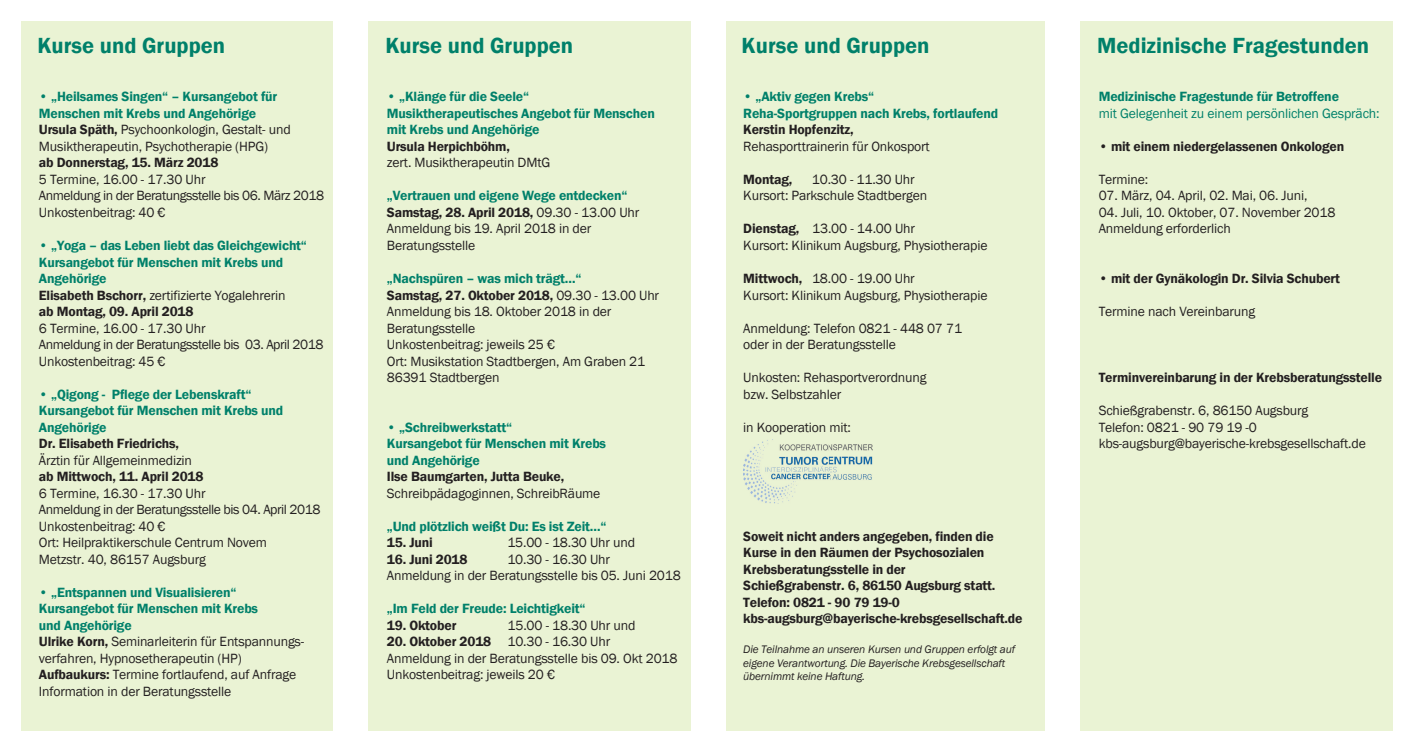
<style>
.page{position:relative;width:1414px;height:752px;background:#fff}
.page>*{position:absolute;margin:0;border:0;box-sizing:border-box;transform-origin:0 0}
.t1{font:600 22.5px "Franklin Gothic";color:#00806a}
.t2{font:13.75px/16.5px "Franklin Gothic";letter-spacing:-.01em;color:#231f20}
.t3{font:600 13.75px/16.5px "Franklin Gothic";letter-spacing:-.01em;color:#00806a}
.t4{font:600 13.75px/16.5px "Franklin Gothic";letter-spacing:-.01em;color:#231f20}
.t5{font:13.75px/16.5px "Franklin Gothic";letter-spacing:-.035em;color:#231f20}
.t6{font:13.75px "Franklin Gothic";letter-spacing:-.01em;color:#00806a}
.t7{font:italic 11.25px/13.5px "Franklin Gothic";letter-spacing:-.01em;color:#231f20}
.s1{font-weight:600;color:#00806a}
.s2{font-weight:600}
.s3{color:#231f20}
.s4{font-weight:400;color:#231f20}
</style>
<div class="page">
<div style="left:1080px;top:21px;width:313px;height:709px;background:#eaf3d4"></div>
<div style="left:21px;top:21px;width:312px;height:709px;background:#eaf3d4"></div>
<div style="left:368px;top:21px;width:322px;height:709px;background:#eaf3d4"></div>
<div style="left:726px;top:21px;width:318px;height:709px;background:#eaf3d4"></div>
<img style="left:743px;top:439px;width:129px;height:64px">
<h1 class="t1" style="left:37px;top:32px;width:189px">Kurse und Gruppen</h1>
<p class="t2" style="left:39px;top:89px;width:253px"><span class="s1">• „Heilsames Singen“ – Kursangebot für Menschen mit Krebs und Angehörige </span><span class="s2">Ursula Späth,</span> Psychoonkologin, Gestalt- und Musiktherapeutin, Psychotherapie (HPG)</p>
<p class="t4" style="left:39px;top:155px;width:181px">ab Donnerstag, 15. März 2018</p>
<p class="t5" style="left:39px;top:171px;width:287px">5 Termine, 16.00 - 17.30 Uhr<br>Anmeldung in der Beratungsstelle bis 06. März 2018<br>Unkostenbeitrag: 40 €</p>
<p class="t3" style="left:39px;top:237px;width:270px">• „Yoga – das Leben liebt das Gleichgewicht“ Kursangebot für Menschen mit Krebs und Angehörige<br><span class="s3">Elisabeth Bschorr,</span> <span class="s4">zertifizierte Yogalehrerin<br></span><span class="s3">ab Montag, 09. April 2018</span></p>
<p class="t5" style="left:39px;top:320px;width:286px">6 Termine, 16.00 - 17.30 Uhr<br>Anmeldung in der Beratungsstelle bis 03. April 2018<br>Unkostenbeitrag: 45 €</p>
<p class="t3" style="left:39px;top:386px;width:246px">• „Qigong - Pflege der Lebenskraft“<br>Kursangebot für Menschen mit Krebs und<br>Angehörige</p>
<p class="t4" style="left:39px;top:435px;width:142px">Dr. Elisabeth Friedrichs,</p>
<p class="t2" style="left:39px;top:452px;width:155px">Ärztin für Allgemeinmedizin</p>
<p class="t4" style="left:39px;top:468px;width:166px">ab Mittwoch, 11. April 2018</p>
<p class="t2" style="left:39px;top:485px;width:283px">6 Termine, 16.30 - 17.30 Uhr<br>Anmeldung in der Beratungsstelle bis 04. April 2018<br>Unkostenbeitrag: 40 €<br>Ort: Heilpraktikerschule Centrum Novem<br>Metzstr. 40, 86157 Augsburg</p>
<p class="t2" style="left:39px;top:584px;width:267px"><span class="s1">• „Entspannen und Visualisieren“ Kursangebot für Menschen mit Krebs<br>und Angehörige<br></span><span class="s2">Ulrike Korn,</span> Seminarleiterin für Entspannungs&shy;verfahren, Hypnosetherapeutin (HP)<br><span class="s2">Aufbaukurs:</span> Termine fortlaufend, auf Anfrage Information in der Beratungsstelle</p>
<h1 class="t1" style="left:385px;top:32px;width:189px">Kurse und Gruppen</h1>
<p class="t3" style="left:387px;top:89px;width:269px">• „Klänge für die Seele“<br>Musiktherapeutisches Angebot für Menschen mit Krebs und Angehörige</p>
<p class="t4" style="left:387px;top:138px;width:125px">Ursula Herpichböhm,</p>
<p class="t2" style="left:387px;top:155px;width:165px">zert. Musiktherapeutin DMtG</p>
<p class="t2" style="left:387px;top:188px;width:254px"><span class="s1">„Vertrauen und eigene Wege entdecken“ </span><span class="s2">Samstag, 28. April 2018,</span> 09.30 - 13.00 Uhr Anmeldung bis 19. April 2018 in der Beratungsstelle</p>
<p class="t2" style="left:387px;top:270px;width:274px"><span class="s1">„Nachspüren – was mich trägt…“<br></span><span class="s2">Samstag, 27. Oktober 2018,</span> 09.30 - 13.00 Uhr<br>Anmeldung bis 18. Oktober 2018 in der<br>Beratungsstelle<br>Unkostenbeitrag: jeweils 25 €<br>Ort: Musikstation Stadtbergen, Am Graben 21<br>86391 Stadtbergen</p>
<p class="t3" style="left:387px;top:419px;width:221px">• „Schreibwerkstatt“<br>Kursangebot für Menschen mit Krebs und Angehörige</p>
<p class="t4" style="left:387px;top:468px;width:179px">Ilse Baumgarten, Jutta Beuke,</p>
<p class="t2" style="left:387px;top:485px;width:215px">Schreibpädagoginnen, SchreibRäume</p>
<p class="t3" style="left:387px;top:518px;width:221px">„Und plötzlich weißt Du: Es ist Zeit…“</p>
<p class="t4" style="left:387px;top:534px;width:47px">15. Juni</p>
<p class="t2" style="left:507px;top:534px;width:129px">15.00 - 18.30 Uhr und</p>
<p class="t4" style="left:387px;top:551px;width:82px">16. Juni 2018</p>
<p class="t2" style="left:387px;top:551px;width:295px;text-indent:120px">10.30 - 16.30 Uhr<br>Anmeldung in der Beratungsstelle bis 05. Juni 2018</p>
<p class="t3" style="left:387px;top:600px;width:200px">„Im Feld der Freude: Leichtigkeit“</p>
<p class="t4" style="left:387px;top:617px;width:71px">19. Oktober</p>
<p class="t2" style="left:507px;top:617px;width:129px">15.00 - 18.30 Uhr und</p>
<p class="t2" style="left:387px;top:633px;width:292px"><span class="s2">20. Oktober 2018</span> 10.30 - 16.30 Uhr<br>Anmeldung in der Beratungsstelle bis 09. Okt 2018<br>Unkostenbeitrag: jeweils 20 €</p>
<h1 class="t1" style="left:742px;top:32px;width:189px">Kurse und Gruppen</h1>
<p class="t3" style="left:743px;top:89px;width:256px">• „Aktiv gegen Krebs“<br>Reha-Sportgruppen nach Krebs, fortlaufend</p>
<p class="t4" style="left:743px;top:122px;width:112px">Kerstin Hopfenzitz,</p>
<p class="t2" style="left:743px;top:138px;width:188px">Rehasporttrainerin für Onkosport</p>
<p class="t4" style="left:743px;top:171px;width:51px">Montag,</p>
<p class="t2" style="left:743px;top:171px;width:186px;text-indent:69px">10.30 - 11.30 Uhr<br>Kursort: Parkschule Stadtbergen</p>
<p class="t2" style="left:743px;top:221px;width:246px"><span class="s2">Dienstag,</span> 13.00 - 14.00 Uhr<br>Kursort: Klinikum Augsburg, Physiotherapie</p>
<p class="t2" style="left:743px;top:270px;width:246px"><span class="s2">Mittwoch,</span> 18.00 - 19.00 Uhr<br>Kursort: Klinikum Augsburg, Physiotherapie</p>
<p class="t2" style="left:743px;top:320px;width:220px">Anmeldung: Telefon 0821 - 448 07 71 oder in der Beratungsstelle</p>
<p class="t2" style="left:743px;top:369px;width:185px">Unkosten: Rehasportverordnung bzw. Selbstzahler</p>
<p class="t2" style="left:743px;top:419px;width:109px">in Kooperation mit:</p>
<p class="t4" style="left:743px;top:527px;width:281px">Soweit nicht anders angegeben, finden die Kurse in den Räumen der Psychosozialen Krebsberatungsstelle in der<br>Schießgrabenstr. 6, 86150 Augsburg statt.<br>Telefon: 0821 - 90 79 19-0 kbs-augsburg@bayerische-krebsgesellschaft.de</p>
<p class="t7" style="left:743px;top:642px;width:273px">Die Teilnahme an unseren Kursen und Gruppen erfolgt auf eigene Verantwortung. Die Bayerische Krebsgesellschaft übernimmt keine Haftung.</p>
<h1 class="t1" style="left:1097px;top:32px;width:274px">Medizinische Fragestunden</h1>
<p class="t3" style="left:1099px;top:89px;width:242px">Medizinische Fragestunde für Betroffene</p>
<p class="t6" style="left:1099px;top:105px;width:282px">mit Gelegenheit zu einem persönlichen Gespräch:</p>
<p class="t4" style="left:1099px;top:138px;width:247px">• mit einem niedergelassenen Onkologen</p>
<p class="t2" style="left:1099px;top:171px;width:51px">Termine:</p>
<p class="t2" style="left:1099px;top:188px;width:210px">07. März, 04. April, 02. Mai, 06. Juni,</p>
<p class="t2" style="left:1099px;top:204px;width:238px">04. Juli, 10. Oktober, 07. November 2018<br>Anmeldung erforderlich</p>
<p class="t4" style="left:1099px;top:270px;width:243px">• mit der Gynäkologin Dr. Silvia Schubert</p>
<p class="t2" style="left:1099px;top:303px;width:158px">Termine nach Vereinbarung</p>
<p class="t4" style="left:1099px;top:369px;width:285px">Terminvereinbarung in der Krebsberatungsstelle</p>
<p class="t2" style="left:1099px;top:402px;width:269px">Schießgrabenstr. 6, 86150 Augsburg<br>Telefon: 0821 - 90 79 19 -0 kbs-augsburg@bayerische-krebsgesellschaft.de</p>
</div>
